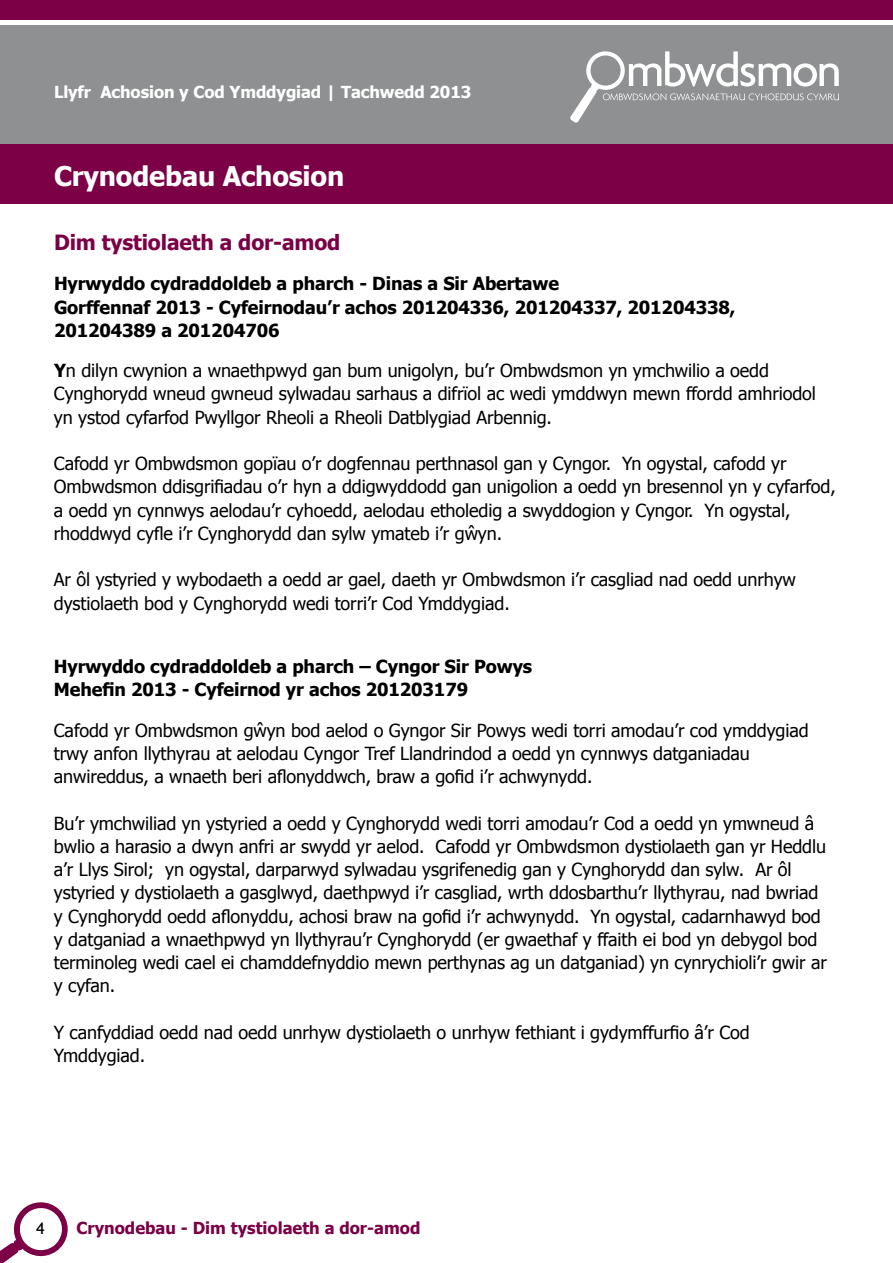
<style>
.page{position:relative;width:893px;height:1263px;background:#fff}
.page>*{position:absolute;margin:0;border:0;box-sizing:border-box;transform-origin:0 0}
.t1{font:700 27px "Tahoma";letter-spacing:-.005em;color:#fff}
.t2{font:700 21px "Tahoma";letter-spacing:-.005em;color:#7b0046}
.t3{font:18px/23.2px "Tahoma";letter-spacing:-.005em;color:#000}
.t4{font:700 18px/23.2px "Tahoma";letter-spacing:-.005em;color:#000}
.t5{font:500 18px "Agenda";color:#000}
.t6{font:700 16.5px "Tahoma";letter-spacing:-.005em;color:#fff}
.t7{font:700 16.5px "Tahoma";color:#7b0046}
.s1{font-weight:700}
</style>
<div class="page">
<div style="left:0;top:26px;width:893px;height:119px;background:#8e9092"></div>
<div style="left:0;top:0;width:893px;height:20px;background:#7b0046"></div>
<svg style="left:570px;top:51px;width:269px;height:72px"></svg>
<svg style="left:0;top:1202px;width:68px;height:61px"></svg>
<div style="left:0;top:145px;width:893px;height:59px;background:#7b0046"></div>
<p class="t6" style="left:54px;top:80px;width:419px">Llyfr Achosion y Cod Ymddygiad | Tachwedd 2013</p>
<h1 class="t1" style="left:54px;top:158px;width:292px">Crynodebau Achosion</h1>
<p class="t2" style="left:54px;top:228px;width:288px">Dim tystiolaeth a dor-amod</p>
<p class="t4" style="left:54px;top:271px;width:683px">Hyrwyddo cydraddoldeb a pharch - Dinas a Sir Abertawe<br>Gorffennaf 2013 - Cyfeirnodau’r achos 201204336, 201204337, 201204338,<br>201204389 a 201204706</p>
<p class="t3" style="left:54px;top:358px;width:764px"><span class="s1">Y</span>n dilyn cwynion a wnaethpwyd gan bum unigolyn, bu’r Ombwdsmon yn ymchwilio a oedd<br>Cynghorydd wneud gwneud sylwadau sarhaus a difrïol ac wedi ymddwyn mewn ffordd amhriodol yn ystod cyfarfod Pwyllgor Rheoli a Rheoli Datblygiad Arbennig.</p>
<p class="t3" style="left:54px;top:451px;width:783px">Cafodd yr Ombwdsmon gopïau o’r dogfennau perthnasol gan y Cyngor. Yn ogystal, cafodd yr Ombwdsmon ddisgrifiadau o’r hyn a ddigwyddodd gan unigolion a oedd yn bresennol yn y cyfarfod, a oedd yn cynnwys aelodau’r cyhoedd, aelodau etholedig a swyddogion y Cyngor. Yn ogystal, rhoddwyd cyfle i’r Cynghorydd dan sylw ymateb i’r gŵyn.</p>
<p class="t3" style="left:54px;top:567px;width:743px">Ar ôl ystyried y wybodaeth a oedd ar gael, daeth yr Ombwdsmon i’r casgliad nad oedd unrhyw dystiolaeth bod y Cynghorydd wedi torri’r Cod Ymddygiad.</p>
<p class="t4" style="left:54px;top:654px;width:480px">Hyrwyddo cydraddoldeb a pharch – Cyngor Sir Powys<br>Mehefin 2013 - Cyfeirnod yr achos 201203179</p>
<p class="t3" style="left:54px;top:718px;width:756px">Cafodd yr Ombwdsmon gŵyn bod aelod o Gyngor Sir Powys wedi torri amodau’r cod ymddygiad trwy anfon llythyrau at aelodau Cyngor Tref Llandrindod a oedd yn cynnwys datganiadau anwireddus, a wnaeth beri aflonyddwch, braw a gofid i’r achwynydd.</p>
<p class="t3" style="left:54px;top:811px;width:775px">Bu’r ymchwiliad yn ystyried a oedd y Cynghorydd wedi torri amodau’r Cod a oedd yn ymwneud â bwlio a harasio a dwyn anfri ar swydd yr aelod. Cafodd yr Ombwdsmon dystiolaeth gan yr Heddlu a’r Llys Sirol; yn ogystal, darparwyd sylwadau ysgrifenedig gan y Cynghorydd dan sylw. Ar ôl ystyried y dystiolaeth a gasglwyd, daethpwyd i’r casgliad, wrth ddosbarthu’r llythyrau, nad bwriad y Cynghorydd oedd aflonyddu, achosi braw na gofid i’r achwynydd. Yn ogystal, cadarnhawyd bod y datganiad a wnaethpwyd yn llythyrau’r Cynghorydd (er gwaethaf y ffaith ei bod yn debygol bod terminoleg wedi cael ei chamddefnyddio mewn perthynas ag un datganiad) yn cynrychioli’r gwir ar y cyfan.</p>
<p class="t3" style="left:54px;top:1020px;width:698px">Y canfyddiad oedd nad oedd unrhyw dystiolaeth o unrhyw fethiant i gydymffurfio â’r Cod<br>Ymddygiad.</p>
<p class="t5" style="left:36px;top:1217px;width:10px">4</p>
<p class="t7" style="left:77px;top:1216px;width:345px">Crynodebau - Dim tystiolaeth a dor-amod</p>
</div>
